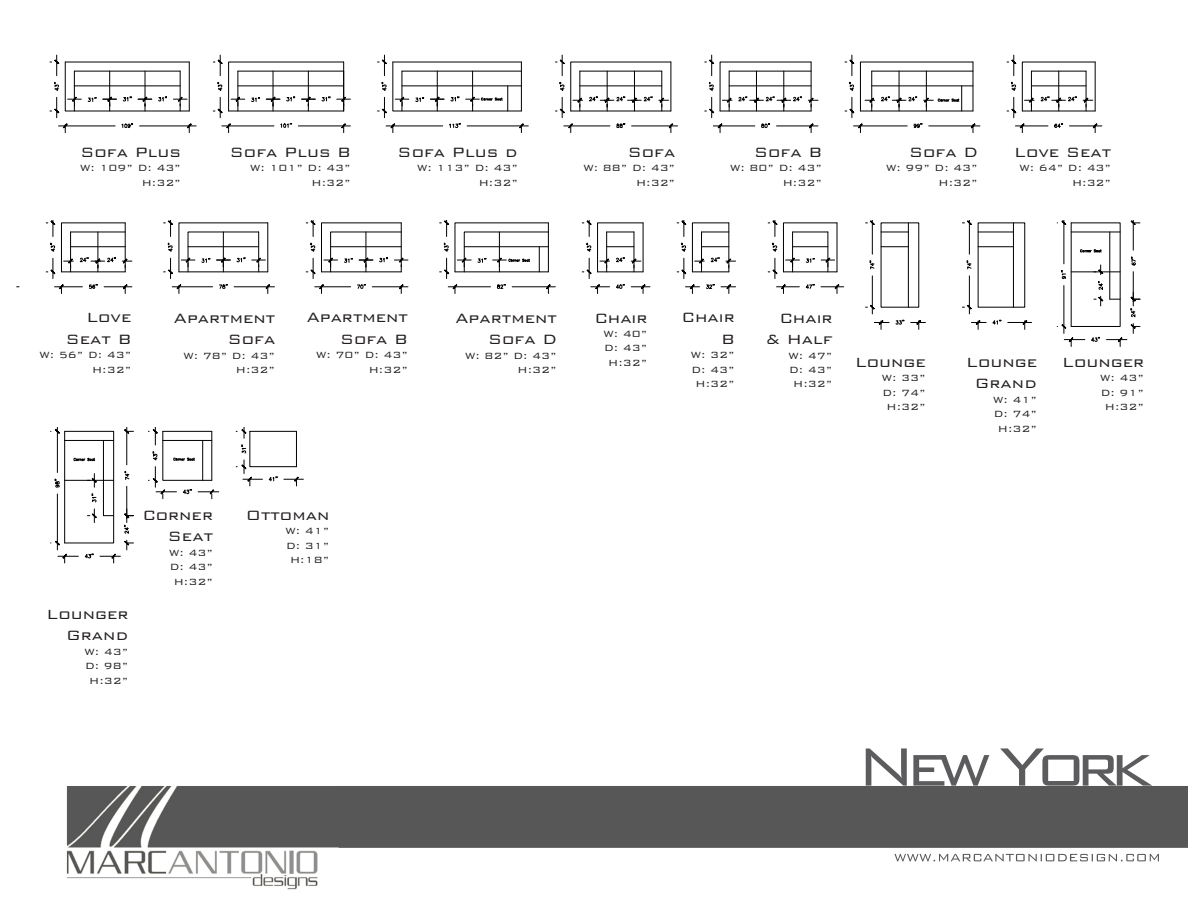
<style>
.page{position:relative;width:1188px;height:918px;background:#fff}
.page>*{position:absolute;margin:0;border:0;box-sizing:border-box;transform-origin:0 0}
.t1{font:300 72px "Bank Gothic BT";letter-spacing:-.14em;color:#5c5c5f}
.t2{font:300 18px "Bank Gothic BT";color:#231f20}
.t3{font:300 12px "Bank Gothic BT";color:#231f20}
</style>
<div class="page">
<img style="left:66px;top:786px;width:1122px;height:104px">
<svg style="left:49px;top:54px;width:1054px;height:79px"></svg>
<svg style="left:16px;top:220px;width:1125px;height:127px"></svg>
<svg style="left:50px;top:428px;width:254px;height:136px"></svg>
<p class="t2" style="left:80px;top:143px;width:102px">Sofa Plus</p>
<p class="t3" style="left:80px;top:162px;width:102px">W: 109” D: 43”</p>
<p class="t3" style="left:142px;top:176px;width:41px">H:32”</p>
<p class="t2" style="left:230px;top:143px;width:123px">Sofa Plus B</p>
<p class="t3" style="left:250px;top:162px;width:102px">W: 101” D: 43”</p>
<p class="t3" style="left:312px;top:176px;width:41px">H:32”</p>
<p class="t2" style="left:398px;top:143px;width:122px">Sofa Plus d</p>
<p class="t3" style="left:417px;top:162px;width:102px">W: 113” D: 43”</p>
<p class="t3" style="left:479px;top:176px;width:41px">H:32”</p>
<p class="t2" style="left:628px;top:143px;width:49px">Sofa</p>
<p class="t3" style="left:584px;top:162px;width:93px">W: 88” D: 43”</p>
<p class="t3" style="left:636px;top:176px;width:41px">H:32”</p>
<p class="t2" style="left:754px;top:143px;width:70px">Sofa B</p>
<p class="t3" style="left:730px;top:162px;width:93px">W: 80” D: 43”</p>
<p class="t3" style="left:783px;top:176px;width:41px">H:32”</p>
<p class="t2" style="left:909px;top:143px;width:70px">Sofa D</p>
<p class="t3" style="left:886px;top:162px;width:93px">W: 99” D: 43”</p>
<p class="t3" style="left:939px;top:176px;width:41px">H:32”</p>
<p class="t2" style="left:1014px;top:143px;width:99px">Love Seat</p>
<p class="t3" style="left:1020px;top:162px;width:93px">W: 64” D: 43”</p>
<p class="t3" style="left:1072px;top:176px;width:41px">H:32”</p>
<p class="t2" style="left:86px;top:308px;width:47px">Love</p>
<p class="t2" style="left:66px;top:330px;width:67px">Seat B</p>
<p class="t3" style="left:40px;top:349px;width:93px">W: 56” D: 43”</p>
<p class="t3" style="left:92px;top:363px;width:41px">H:32”</p>
<p class="t2" style="left:174px;top:308px;width:103px">Apartment</p>
<p class="t2" style="left:228px;top:330px;width:49px">Sofa</p>
<p class="t3" style="left:183px;top:349px;width:93px">W: 78” D: 43”</p>
<p class="t3" style="left:236px;top:364px;width:41px">H:32”</p>
<p class="t2" style="left:307px;top:308px;width:103px">Apartment</p>
<p class="t2" style="left:340px;top:330px;width:70px">Sofa B</p>
<p class="t3" style="left:316px;top:349px;width:93px">W: 70” D: 43”</p>
<p class="t3" style="left:369px;top:363px;width:41px">H:32”</p>
<p class="t2" style="left:47px;top:604px;width:83px">Lounger</p>
<p class="t2" style="left:66px;top:626px;width:64px">Grand</p>
<p class="t3" style="left:85px;top:645px;width:45px">W: 43”</p>
<p class="t3" style="left:85px;top:660px;width:45px">D: 98”</p>
<p class="t3" style="left:89px;top:674px;width:41px">H:32”</p>
<p class="t2" style="left:142px;top:505px;width:72px">Corner</p>
<p class="t2" style="left:168px;top:527px;width:47px">Seat</p>
<p class="t3" style="left:169px;top:546px;width:45px">W: 43”</p>
<p class="t3" style="left:170px;top:561px;width:45px">D: 43”</p>
<p class="t3" style="left:174px;top:575px;width:41px">H:32”</p>
<p class="t2" style="left:246px;top:505px;width:85px">Ottoman</p>
<p class="t3" style="left:285px;top:525px;width:45px">W: 41”</p>
<p class="t3" style="left:286px;top:539px;width:45px">D: 31”</p>
<p class="t3" style="left:290px;top:553px;width:41px">H:18”</p>
<p class="t2" style="left:456px;top:308px;width:103px">Apartment</p>
<p class="t2" style="left:488px;top:330px;width:70px">Sofa D</p>
<p class="t3" style="left:465px;top:349px;width:93px">W: 82” D: 43”</p>
<p class="t3" style="left:518px;top:364px;width:41px">H:32”</p>
<p class="t2" style="left:594px;top:308px;width:55px">Chair</p>
<p class="t3" style="left:604px;top:328px;width:45px">W: 40”</p>
<p class="t3" style="left:604px;top:342px;width:45px">D: 43”</p>
<p class="t3" style="left:608px;top:356px;width:41px">H:32”</p>
<p class="t2" style="left:682px;top:308px;width:55px">Chair</p>
<p class="t2" style="left:721px;top:330px;width:15px">B</p>
<p class="t3" style="left:691px;top:349px;width:45px">W: 32”</p>
<p class="t3" style="left:691px;top:363px;width:45px">D: 43”</p>
<p class="t3" style="left:696px;top:378px;width:41px">H:32”</p>
<p class="t2" style="left:779px;top:308px;width:55px">Chair</p>
<p class="t2" style="left:766px;top:330px;width:68px">&amp; Half</p>
<p class="t3" style="left:789px;top:349px;width:45px">W: 47”</p>
<p class="t3" style="left:789px;top:364px;width:45px">D: 43”</p>
<p class="t3" style="left:793px;top:378px;width:41px">H:32”</p>
<p class="t2" style="left:855px;top:352px;width:72px">Lounge</p>
<p class="t3" style="left:882px;top:372px;width:45px">W: 33”</p>
<p class="t3" style="left:883px;top:386px;width:45px">D: 74”</p>
<p class="t3" style="left:887px;top:400px;width:41px">H:32”</p>
<p class="t2" style="left:966px;top:352px;width:72px">Lounge</p>
<p class="t2" style="left:975px;top:374px;width:64px">Grand</p>
<p class="t3" style="left:993px;top:393px;width:45px">W: 41”</p>
<p class="t3" style="left:994px;top:408px;width:45px">D: 74”</p>
<p class="t3" style="left:998px;top:422px;width:41px">H:32”</p>
<p class="t2" style="left:1062px;top:352px;width:83px">Lounger</p>
<p class="t3" style="left:1100px;top:372px;width:45px">W: 43”</p>
<p class="t3" style="left:1101px;top:386px;width:45px">D: 91”</p>
<p class="t3" style="left:1105px;top:400px;width:41px">H:32”</p>
<p class="t1" style="left:856px;top:729px;width:299px">New York</p>
</div>
